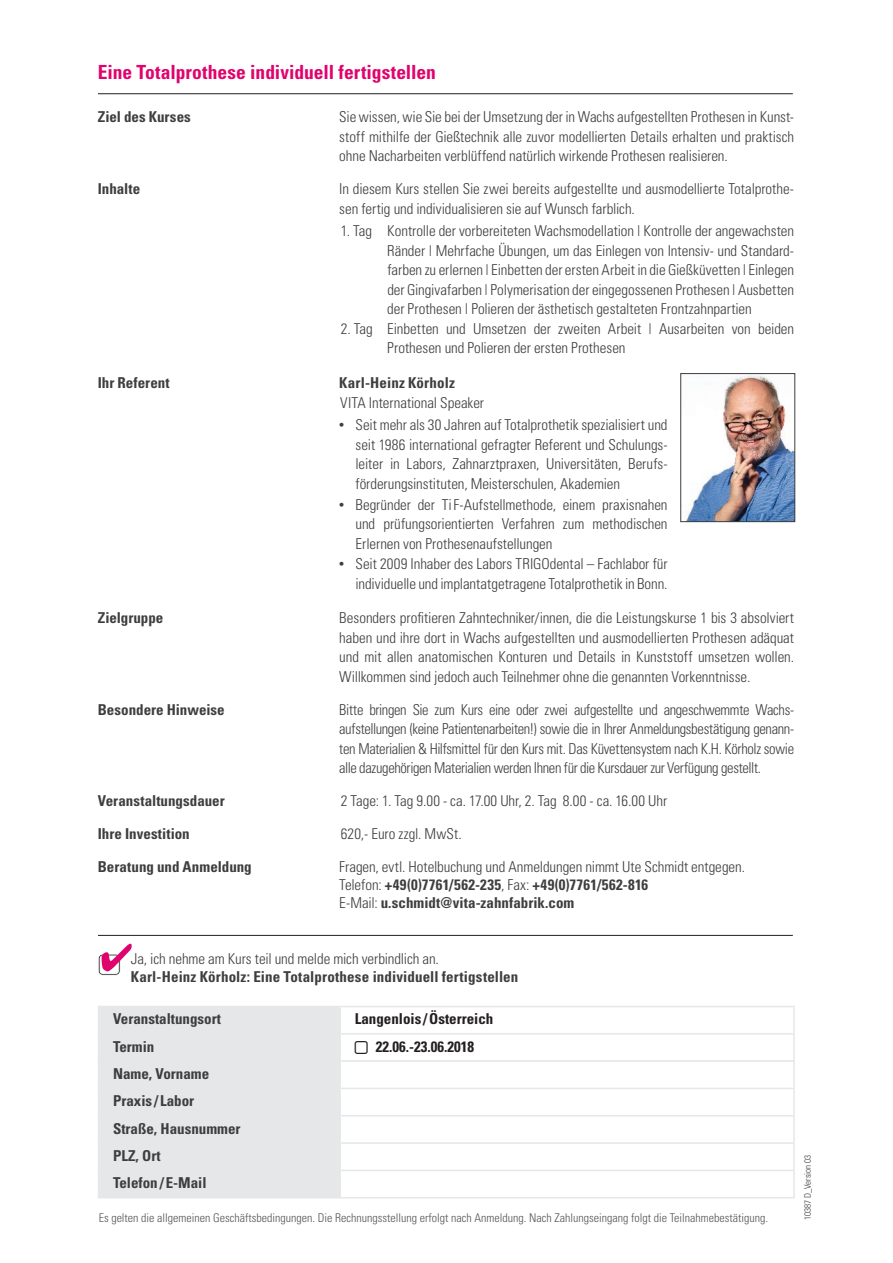
<style>
.page{position:relative;width:893px;height:1263px;background:#fff}
.page>*{position:absolute;margin:0;border:0;box-sizing:border-box;transform-origin:0 0}
.t1{font:700 condensed 19.5px "Univers LT";color:#e1036d}
.t2{font:300 condensed 15px/19.5px "Univers";letter-spacing:-.005em;color:#3e3e3f;text-align:justify}
.t3{font:700 condensed 15px/27.3px "Univers LT";color:#3e3e3f}
.t4{font:700 condensed 15px "Univers LT";color:#231f20}
.t5{font:300 condensed 12px "Univers";color:#545557}
.t6{font:300 condensed 9px "Univers";color:#3e3e3f}
.s1{font-family:"Futura BQ";font-weight:400;font-stretch:normal}
.s2{font-family:"Univers";font-weight:300}
</style>
<div class="page">
<hr style="left:98px;top:935px;width:695px;height:1px;background:#231f20">
<hr style="left:340px;top:1033px;width:455px;height:1px;background:#e6e7e9">
<hr style="left:340px;top:1006px;width:455px;height:1px;background:#e6e7e9">
<hr style="left:793px;top:1007px;width:2px;height:26px;background:#e6e7e9">
<hr style="left:793px;top:1034px;width:2px;height:26px;background:#e6e7e9">
<hr style="left:340px;top:1088px;width:455px;height:1px;background:#e6e7e9">
<hr style="left:340px;top:1060px;width:455px;height:2px;background:#e6e7e9">
<hr style="left:793px;top:1062px;width:2px;height:26px;background:#e6e7e9">
<hr style="left:793px;top:1089px;width:2px;height:26px;background:#e6e7e9">
<hr style="left:340px;top:1115px;width:455px;height:1px;background:#e6e7e9">
<hr style="left:793px;top:1116px;width:2px;height:26px;background:#e6e7e9">
<hr style="left:340px;top:1142px;width:455px;height:2px;background:#e6e7e9">
<hr style="left:793px;top:1144px;width:2px;height:26px;background:#e6e7e9">
<hr style="left:340px;top:1170px;width:455px;height:1px;background:#e6e7e9">
<hr style="left:793px;top:1171px;width:2px;height:26px;background:#e6e7e9">
<hr style="left:340px;top:1197px;width:455px;height:1px;background:#e6e7e9">
<svg style="left:98px;top:944px;width:34px;height:32px"></svg>
<hr style="left:98px;top:93px;width:695px;height:1px;background:#231f20">
<img style="left:686px;top:375px;width:107px;height:145px">
<div style="left:680px;top:373px;width:115px;height:149px;border:1px solid #3e3e3f"></div>
<svg style="left:98px;top:1006px;width:695px;height:192px"></svg>
<h1 class="t1" style="left:98px;top:60px;width:340px">Eine Totalprothese individuell fertigstellen</h1>
<p class="t3" style="left:98px;top:103px;width:95px">Ziel des Kurses</p>
<p class="t2" style="left:339px;top:107px;width:456px">Sie wissen, wie Sie bei der Umsetzung der in Wachs aufgestellten Prothesen in Kunst&shy;stoff mithilfe der Gießtechnik alle zuvor modellierten Details erhalten und praktisch ohne Nacharbeiten verblüffend natürlich wirkende Prothesen realisieren.</p>
<p class="t3" style="left:98px;top:175px;width:44px">Inhalte</p>
<p class="t2" style="left:339px;top:179px;width:456px">In diesem Kurs stellen Sie zwei bereits aufgestellte und ausmodellierte Totalprothe&shy;sen fertig und individualisieren sie auf Wunsch farblich.</p>
<p class="t2" style="left:387px;top:221px;width:408px;text-indent:-46px">1. Tag Kontrolle der vorbereiteten Wachsmodellation | Kontrolle der angewachsten Ränder | Mehrfache Übungen, um das Einlegen von Intensiv- und Standard&shy;farben zu erlernen | Einbetten der ersten Arbeit in die Gießküvetten | Einlegen der Gingivafarben | Polymerisation der eingegossenen Prothesen | Ausbetten der Prothesen | Polieren der ästhetisch gestalteten Frontzahnpartien</p>
<p class="t2" style="left:387px;top:318px;width:408px;text-indent:-46px">2. Tag Einbetten und Umsetzen der zweiten Arbeit | Ausarbeiten von beiden<br>Prothesen und Polieren der ersten Prothesen</p>
<p class="t3" style="left:98px;top:369px;width:73px">Ihr Referent</p>
<p class="t3" style="left:339px;top:369px;width:117px">Karl-Heinz Körholz</p>
<p class="t2" style="left:340px;top:393px;width:145px">VITA International Speaker</p>
<p class="t2" style="left:355px;top:415px;width:314px;text-indent:-16px"><span class="s1">•</span> Seit mehr als 30 Jahren auf Totalprothetik spezialisiert und seit 1986 international gefragter Referent und Schulungs&shy;leiter in Labors, Zahnarztpraxen, Universitäten, Berufs&shy;förderungsinstituten, Meisterschulen, Akademien</p>
<p class="t2" style="left:355px;top:494px;width:314px;text-indent:-16px"><span class="s1">•</span> Begründer der TiF-Aufstellmethode, einem praxisnahen und prüfungsorientierten Verfahren zum methodischen Erlernen von Prothesenaufstellungen</p>
<p class="t2" style="left:339px;top:554px;width:330px;text-align:right"><span class="s1">•</span> Seit 2009 Inhaber des Labors TRIGOdental – Fachlabor für individuelle und implantatgetragene Totalprothetik in Bonn.</p>
<p class="t3" style="left:98px;top:604px;width:67px">Zielgruppe</p>
<p class="t2" style="left:339px;top:608px;width:456px">Besonders profitieren Zahntechniker/innen, die die Leistungskurse 1 bis 3 absolviert haben und ihre dort in Wachs aufgestellten und ausmodellierten Prothesen adäquat und mit allen anatomischen Konturen und Details in Kunststoff umsetzen wollen.<br>Willkommen sind jedoch auch Teilnehmer ohne die genannten Vorkenntnisse.</p>
<p class="t3" style="left:98px;top:696px;width:128px">Besondere Hinweise</p>
<p class="t2" style="left:339px;top:699px;width:456px">Bitte bringen Sie zum Kurs eine oder zwei aufgestellte und angeschwemmte Wachs&shy;aufstellungen (keine Patientenarbeiten!) sowie die in Ihrer Anmeldungsbestätigung genann&shy;ten Materialien &amp; Hilfsmittel für den Kurs mit. Das Küvettensystem nach K.H. Körholz sowie alle dazugehörigen Materialien werden Ihnen für die Kursdauer zur Verfügung gestellt.</p>
<p class="t3" style="left:98px;top:787px;width:128px">Veranstaltungsdauer</p>
<p class="t2" style="left:341px;top:791px;width:328px">2 Tage: 1. Tag 9.00 - ca. 17.00 Uhr, 2. Tag 8.00 - ca. 16.00 Uhr</p>
<p class="t3" style="left:98px;top:820px;width:93px">Ihre Investition</p>
<p class="t2" style="left:341px;top:824px;width:122px">620,- Euro zzgl. MwSt.</p>
<p class="t3" style="left:98px;top:853px;width:156px">Beratung und Anmeldung</p>
<p class="t2" style="left:339px;top:857px;width:407px">Fragen, evtl. Hotelbuchung und Anmeldungen nimmt Ute Schmidt entgegen.</p>
<p class="t3" style="left:339px;top:876px;width:310px;line-height:18px"><span class="s2">Telefon:</span> +49(0)7761/562-235<span class="s2">, Fax:</span> +49(0)7761/562-816<br><span class="s2">E-Mail:</span> u.schmidt@vita-zahnfabrik.com</p>
<p class="t2" style="left:131px;top:948px;width:310px">Ja, ich nehme am Kurs teil und melde mich verbindlich an.</p>
<p class="t3" style="left:131px;top:963px;width:389px">Karl-Heinz Körholz: Eine Totalprothese individuell fertigstellen</p>
<p class="t3" style="left:113px;top:1005px;width:109px">Veranstaltungsort</p>
<p class="t4" style="left:355px;top:1010px;width:140px">Langenlois /Österreich</p>
<p class="t3" style="left:113px;top:1033px;width:43px">Termin</p>
<p class="t4" style="left:376px;top:1038px;width:100px">22.06.-23.06.2018</p>
<p class="t3" style="left:113px;top:1060px;width:129px">Name, Vorname<br>Praxis / Labor<br>Straße, Hausnummer<br>PLZ, Ort<br>Telefon /E-Mail</p>
<p class="t5" style="left:99px;top:1210px;width:671px">Es gelten die allgemeinen Geschäftsbedingungen. Die Rechnungsstellung erfolgt nach Anmeldung. Nach Zahlungseingang folgt die Teilnahmebestätigung.</p>
<p class="t6" style="left:802px;top:1220px;width:67px;rotate:-90deg">10387 D_Version 03</p>
</div>
